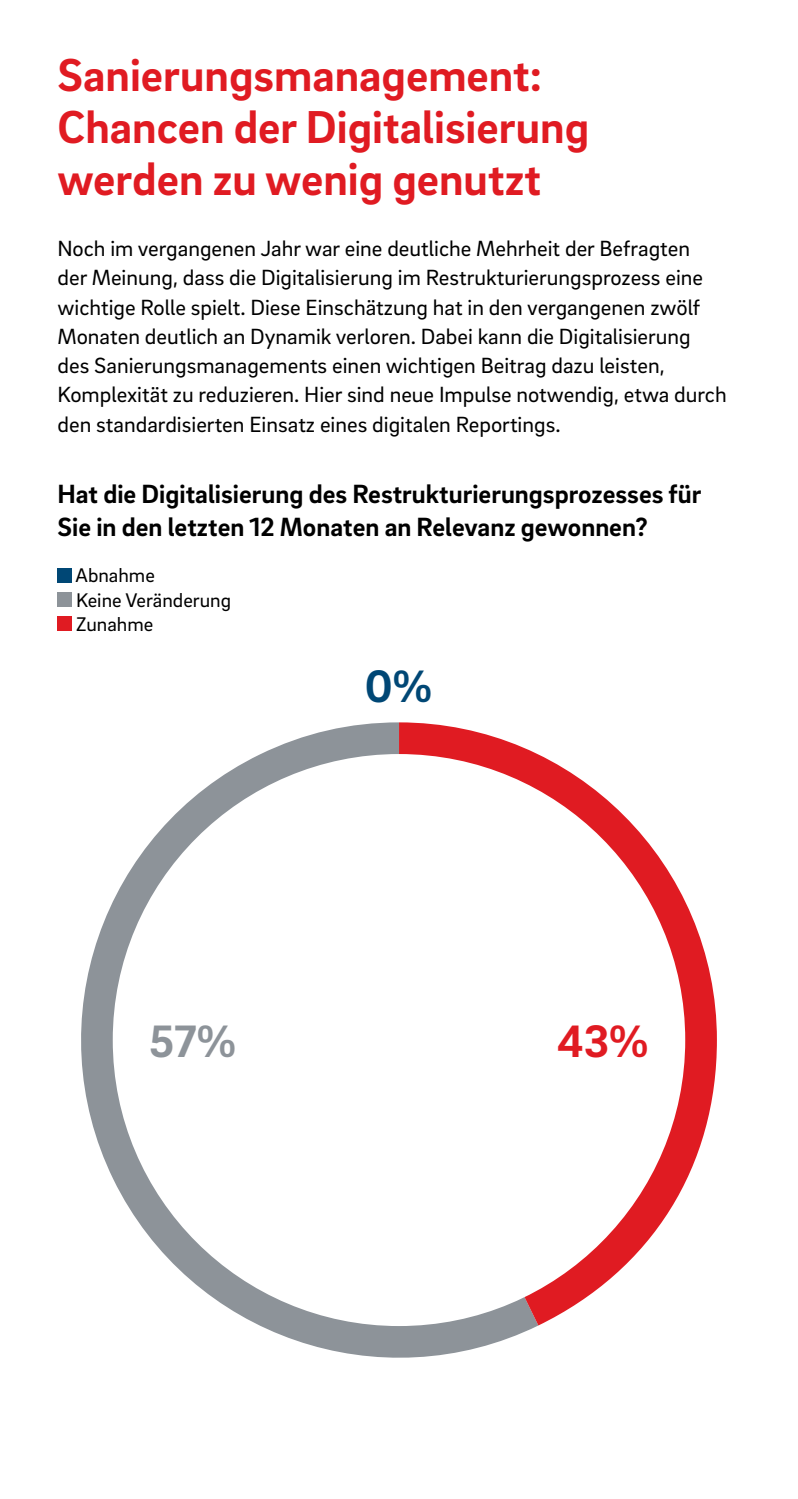
<style>
.page{position:relative;width:798px;height:1499px;background:#fff}
.page>*{position:absolute;margin:0;border:0;box-sizing:border-box;transform-origin:0 0}
.t1{font:700 47.25px/51.8px "Brix Sans";color:#e01b22}
.t2{font:700 46.57px "Brix Sans";color:#8d9399}
.t3{font:700 46.57px "Brix Sans";color:#e01b22}
.t4{font:700 46.57px "Brix Sans";color:#004775}
.t5{font:700 27px/32.4px "Brix Sans";color:#000}
.t6{font:22.5px/29.2px "Brix Sans";color:#000}
.t7{font:20.25px/24.3px "Brix Sans";color:#000}
</style>
<div class="page">
<svg style="left:81px;top:722px;width:457px;height:636px"></svg>
<svg style="left:399px;top:722px;width:317px;height:603px"></svg>
<div style="left:113px;top:754px;width:572px;height:572px;background:#fff;border-radius:50%"></div>
<div style="left:57px;top:568px;width:15px;height:14px;background:#004775"></div>
<div style="left:57px;top:592px;width:15px;height:15px;background:#8d9399"></div>
<div style="left:57px;top:616px;width:15px;height:15px;background:#e01b22"></div>
<h1 class="t1" style="left:57px;top:47px;width:533px">Sanierungsmanagement:<br>Chancen der Digitalisierung werden zu wenig genutzt</h1>
<p class="t6" style="left:57px;top:233px;width:670px">Noch im vergangenen Jahr war eine deutliche Mehrheit der Befragten<br>der Meinung, dass die Digitalisierung im Restrukturierungsprozess eine wichtige Rolle spielt. Diese Einschätzung hat in den vergangenen zwölf Monaten deutlich an Dynamik verloren. Dabei kann die Digitalisierung des Sanierungsmanagements einen wichtigen Beitrag dazu leisten, Komplexität zu reduzieren. Hier sind neue Impulse notwendig, etwa durch den standardisierten Einsatz eines digitalen Reportings.</p>
<p class="t5" style="left:57px;top:477px;width:645px">Hat die Digitalisierung des Restrukturierungsprozesses für<br>Sie in den letzten 12 Monaten an Relevanz gewonnen?</p>
<p class="t7" style="left:76px;top:562px;width:157px">Abnahme<br>Keine Veränderung<br>Zunahme</p>
<h2 class="t4" style="left:365px;top:655px;width:69px">0%</h2>
<h2 class="t2" style="left:149px;top:1010px;width:88px">57%</h2>
<h2 class="t3" style="left:556px;top:1010px;width:93px">43%</h2>
</div>
